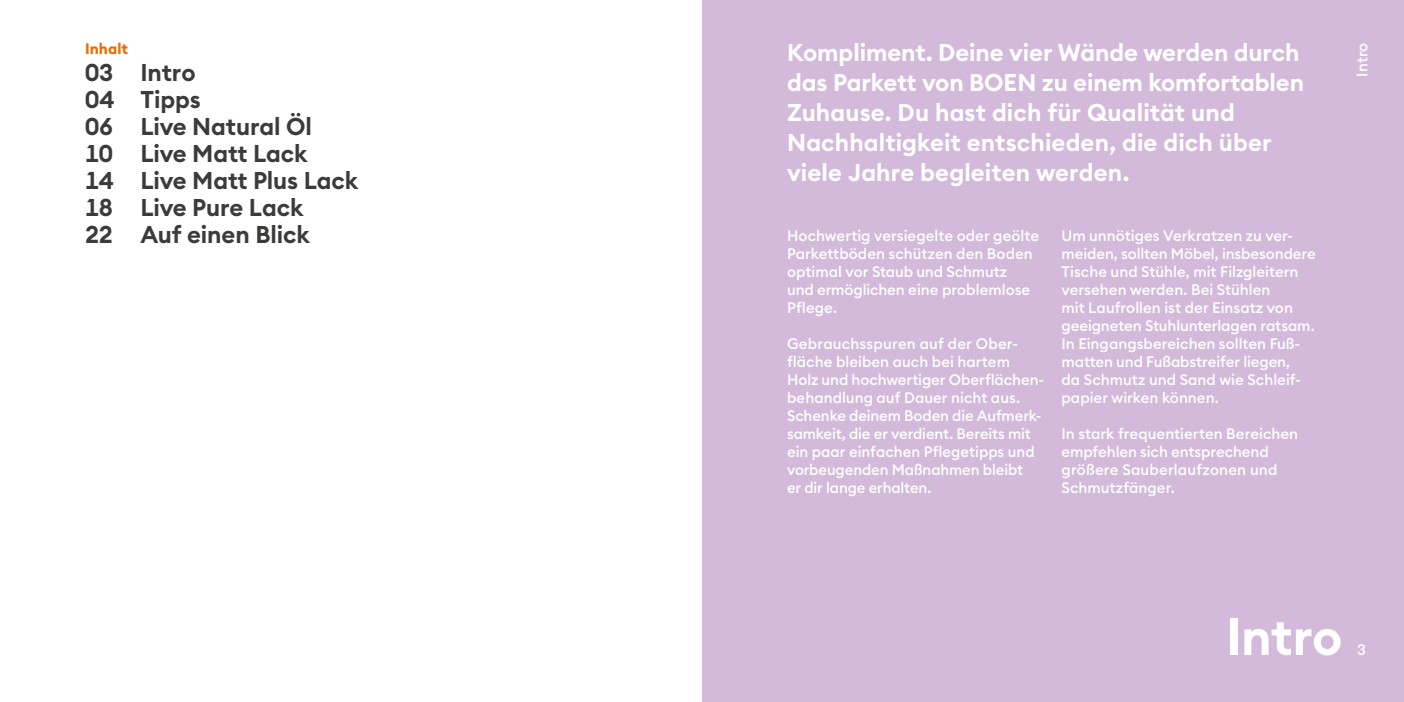
<style>
.page{position:relative;width:1404px;height:702px;background:#fff}
.page>*{position:absolute;margin:0;border:0;box-sizing:border-box;transform-origin:0 0}
.t1{font:600 51px "BOEN Euclid";letter-spacing:-.01em;color:#fff}
.t2{font:600 24px/30px "BOEN Euclid";letter-spacing:.005em;color:#fff}
.t3{font:600 24px/27px "BOEN Euclid";letter-spacing:-.005em;color:#3b3b3a}
.t4{font:500 15px/18px "BOEN Euclid";color:#fff}
.t5{font:700 15px "BOEN Euclid";letter-spacing:.005em;color:#ed6a00}
</style>
<div class="page">
<div style="left:702px;top:0;width:701px;height:702px;background:#d3bada"></div>
<p class="t5" style="left:85px;top:39px;width:45px">Inhalt</p>
<h2 class="t3" style="left:85px;top:59px;width:275px">03 Intro<br>04 Tipps<br>06 Live Natural Öl<br>10 Live Matt Lack<br>14 Live Matt Plus Lack<br>18 Live Pure Lack<br>22 Auf einen Blick</h2>
<h2 class="t2" style="left:787px;top:37px;width:518px">Kompliment. Deine vier Wände werden durch das Parkett von BOEN zu einem komfortablen Zuhause. Du hast dich für Qualität und Nachhaltigkeit entschieden, die dich über viele Jahre begleiten werden.</h2>
<p class="t4" style="left:787px;top:226px;width:253px">Hochwertig versiegelte oder geölte<br>Parkettböden schützen den Boden optimal vor Staub und Schmutz<br>und ermöglichen eine problemlose<br>Pflege.</p>
<p class="t4" style="left:787px;top:334px;width:259px">Gebrauchsspuren auf der Ober&shy;fläche bleiben auch bei hartem<br>Holz und hochwertiger Oberflächen&shy;behandlung auf Dauer nicht aus.<br>Schenke deinem Boden die Aufmerk&shy;samkeit, die er verdient. Bereits mit ein paar einfachen Pflegetipps und vorbeugenden Maßnahmen bleibt<br>er dir lange erhalten.</p>
<p class="t4" style="left:1061px;top:226px;width:256px">Um unnötiges Verkratzen zu ver&shy;meiden, sollten Möbel, insbesondere Tische und Stühle, mit Filzgleitern versehen werden. Bei Stühlen<br>mit Laufrollen ist der Einsatz von geeigneten Stuhlunterlagen ratsam.<br>In Eingangsbereichen sollten Fuß&shy;matten und Fußabstreifer liegen,<br>da Schmutz und Sand wie Schleif&shy;papier wirken können.</p>
<p class="t4" style="left:1061px;top:424px;width:238px">In stark frequentierten Bereichen empfehlen sich entsprechend größere Sauberlaufzonen und<br>Schmutzfänger.</p>
<p class="t4" style="left:1352px;top:77px;width:36px;rotate:-90deg">Intro</p>
<h1 class="t1" style="left:1225px;top:604px;width:118px">Intro</h1>
<p class="t4" style="left:1356px;top:640px;width:10px">3</p>
</div>
